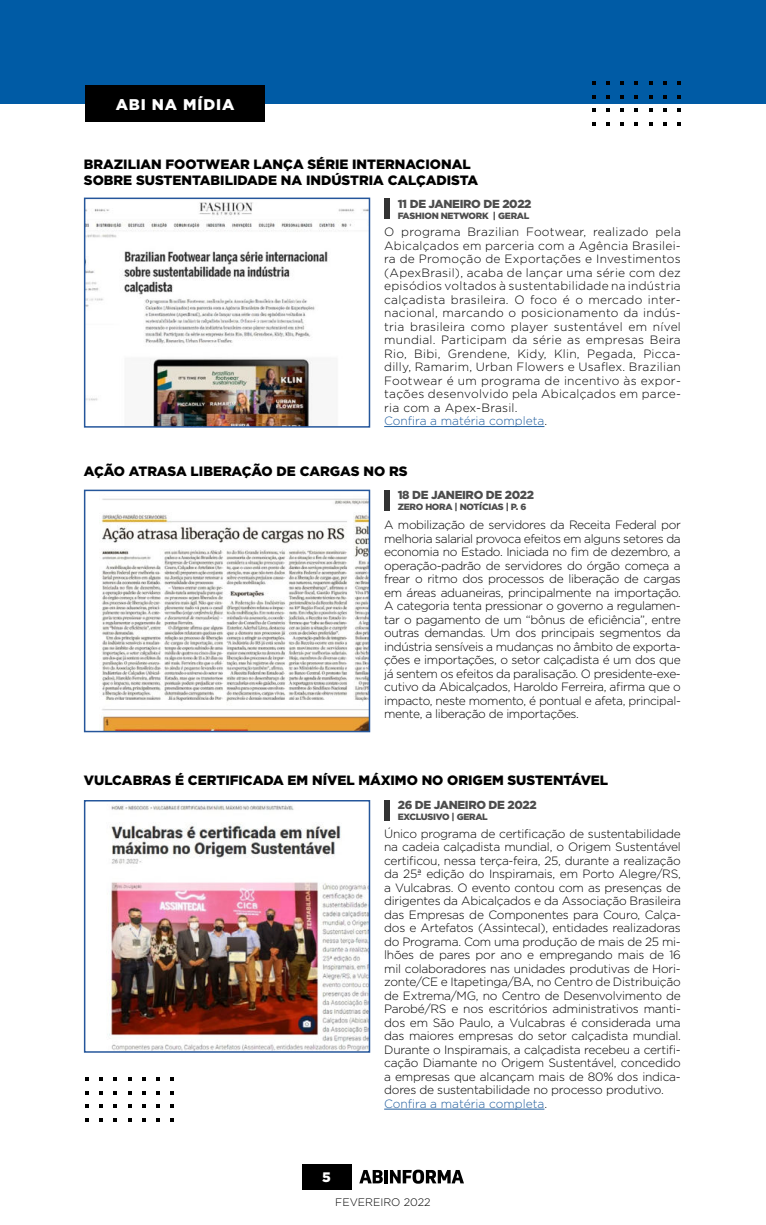
<style>
.page{position:relative;width:766px;height:1225px;background:#fff}
.page>*{position:absolute;margin:0;border:0;box-sizing:border-box;transform-origin:0 0}
.t1{font:900 15.45px "Gotham";letter-spacing:.055em;color:#fff}
.t2{font:900 13.8px "Gotham";color:#fff}
.t3{font:900 13.5px/16.2px "Gotham";color:#000}
.t4{font:300 12px/13.5px "Gotham";letter-spacing:-.02em;color:#000}
.t5{font:300 12px/13.5px "Gotham";letter-spacing:.02em;color:#000}
.t6{font:900 11.7px "Gotham";letter-spacing:-.03em;color:#4d4d4d}
.t7{font:300 10.95px "Gotham";color:#000}
.t8{font:900 9px "Gotham";letter-spacing:-.03em;color:#4d4d4d}
.s1{color:#215e9e}
</style>
<div class="page">
<div style="left:302px;top:1164px;width:49px;height:25px;background:#000"></div>
<svg style="left:359px;top:1170px;width:23px;height:13px"></svg>
<hr style="left:384px;top:1170px;width:4px;height:13px;background:#000">
<svg style="left:390px;top:1169px;width:74px;height:14px"></svg>
<div style="left:0;top:0;width:765px;height:104px;background:#005ba5"></div>
<div style="left:85px;top:85px;width:180px;height:37px;background:#000"></div>
<hr style="left:384px;top:1108px;width:160px;height:1px;background:#215e9e">
<hr style="left:384px;top:426px;width:160px;height:1px;background:#215e9e">
<div style="left:384px;top:489px;width:5px;height:21px;background:#333"></div>
<div style="left:384px;top:800px;width:5px;height:21px;background:#333"></div>
<div style="left:384px;top:198px;width:5px;height:21px;background:#333"></div>
<img style="left:101px;top:498px;width:266px;height:231px">
<div style="left:84px;top:489px;width:286px;height:243px;border:2px solid #25569b"></div>
<img style="left:109px;top:804px;width:258px;height:245px">
<div style="left:84px;top:800px;width:286px;height:252px;border:2px solid #25569b"></div>
<svg style="left:606px;top:82px;width:4px;height:3px"></svg>
<svg style="left:620px;top:82px;width:4px;height:3px"></svg>
<svg style="left:634px;top:82px;width:4px;height:3px"></svg>
<svg style="left:606px;top:95px;width:4px;height:3px"></svg>
<svg style="left:620px;top:95px;width:4px;height:3px"></svg>
<svg style="left:634px;top:95px;width:4px;height:3px"></svg>
<svg style="left:592px;top:108px;width:3px;height:4px"></svg>
<svg style="left:606px;top:108px;width:4px;height:4px"></svg>
<svg style="left:620px;top:108px;width:4px;height:4px"></svg>
<svg style="left:634px;top:108px;width:4px;height:4px"></svg>
<svg style="left:649px;top:108px;width:3px;height:4px"></svg>
<svg style="left:663px;top:108px;width:3px;height:4px"></svg>
<svg style="left:677px;top:108px;width:3px;height:4px"></svg>
<svg style="left:592px;top:122px;width:3px;height:4px"></svg>
<svg style="left:606px;top:122px;width:4px;height:4px"></svg>
<svg style="left:620px;top:122px;width:4px;height:4px"></svg>
<svg style="left:634px;top:122px;width:4px;height:4px"></svg>
<svg style="left:649px;top:122px;width:3px;height:4px"></svg>
<svg style="left:663px;top:122px;width:3px;height:4px"></svg>
<svg style="left:677px;top:122px;width:3px;height:4px"></svg>
<img style="left:87px;top:202px;width:280px;height:222px">
<div style="left:84px;top:198px;width:286px;height:229px;border:2px solid #25569b"></div>
<svg style="left:85px;top:1077px;width:4px;height:4px"></svg>
<svg style="left:99px;top:1077px;width:4px;height:4px"></svg>
<svg style="left:113px;top:1077px;width:4px;height:4px"></svg>
<svg style="left:128px;top:1077px;width:3px;height:4px"></svg>
<svg style="left:142px;top:1077px;width:3px;height:4px"></svg>
<svg style="left:156px;top:1077px;width:4px;height:4px"></svg>
<svg style="left:170px;top:1077px;width:4px;height:4px"></svg>
<svg style="left:85px;top:1091px;width:4px;height:3px"></svg>
<svg style="left:99px;top:1091px;width:4px;height:3px"></svg>
<svg style="left:113px;top:1091px;width:4px;height:3px"></svg>
<svg style="left:156px;top:1091px;width:4px;height:3px"></svg>
<svg style="left:170px;top:1091px;width:4px;height:3px"></svg>
<svg style="left:85px;top:1104px;width:4px;height:4px"></svg>
<svg style="left:99px;top:1104px;width:4px;height:4px"></svg>
<svg style="left:113px;top:1104px;width:4px;height:4px"></svg>
<svg style="left:128px;top:1104px;width:3px;height:4px"></svg>
<svg style="left:142px;top:1104px;width:3px;height:4px"></svg>
<svg style="left:156px;top:1104px;width:4px;height:4px"></svg>
<svg style="left:170px;top:1104px;width:4px;height:4px"></svg>
<svg style="left:85px;top:1118px;width:4px;height:3px"></svg>
<svg style="left:99px;top:1118px;width:4px;height:3px"></svg>
<svg style="left:113px;top:1118px;width:4px;height:3px"></svg>
<svg style="left:156px;top:1118px;width:4px;height:3px"></svg>
<svg style="left:170px;top:1118px;width:4px;height:3px"></svg>
<p class="t1" style="left:116px;top:95px;width:120px">ABI NA MÍDIA</p>
<p class="t3" style="left:84px;top:156px;width:396px">BRAZILIAN FOOTWEAR LANÇA SÉRIE INTERNACIONAL<br>SOBRE SUSTENTABILIDADE NA INDÚSTRIA CALÇADISTA</p>
<p class="t6" style="left:397px;top:197px;width:135px">11 DE JANEIRO DE 2022</p>
<p class="t8" style="left:397px;top:210px;width:133px">FASHION NETWORK | GERAL</p>
<p class="t5" style="left:384px;top:225px;width:298px">O programa Brazilian Footwear, realizado pela Abicalçados em parceria com a Agência Brasilei&shy;ra de Promoção de Exportações e Investimentos (ApexBrasil), acaba de lançar uma série com dez episódios voltados à sustentabilidade na indústria calçadista brasileira. O foco é o mercado inter&shy;nacional, marcando o posicionamento da indús&shy;tria brasileira como player sustentável em nível mundial. Participam da série as empresas Beira Rio, Bibi, Grendene, Kidy, Klin, Pegada, Picca&shy;dilly, Ramarim, Urban Flowers e Usaflex. Brazilian Footwear é um programa de incentivo às expor&shy;tações desenvolvido pela Abicalçados em parce&shy;ria com a Apex-Brasil.<br><span class="s1">Confira a matéria completa</span>.</p>
<p class="t3" style="left:84px;top:463px;width:325px">AÇÃO ATRASA LIBERAÇÃO DE CARGAS NO RS</p>
<p class="t6" style="left:397px;top:488px;width:138px">18 DE JANEIRO DE 2022</p>
<p class="t8" style="left:397px;top:501px;width:130px">ZERO HORA | NOTÍCIAS | P. 6</p>
<p class="t4" style="left:384px;top:518px;width:298px;text-align:justify">A mobilização de servidores da Receita Federal por melhoria salarial provoca efeitos em alguns setores da economia no Estado. Iniciada no fim de dezembro, a operação-padrão de servidores do órgão começa a frear o ritmo dos processos de liberação de cargas em áreas aduaneiras, principalmente na importação.<br>A categoria tenta pressionar o governo a regulamen&shy;tar o pagamento de um “bônus de eficiência”, entre outras demandas. Um dos principais segmentos da indústria sensíveis a mudanças no âmbito de exporta&shy;ções e importações, o setor calçadista é um dos que já sentem os efeitos da paralisação. O presidente-exe&shy;cutivo da Abicalçados, Haroldo Ferreira, afirma que o impacto, neste momento, é pontual e afeta, principal&shy;mente, a liberação de importações.</p>
<p class="t3" style="left:84px;top:772px;width:525px">VULCABRAS É CERTIFICADA EM NÍVEL MÁXIMO NO ORIGEM SUSTENTÁVEL</p>
<p class="t6" style="left:397px;top:798px;width:140px">26 DE JANEIRO DE 2022</p>
<p class="t8" style="left:397px;top:812px;width:92px">EXCLUSIVO | GERAL</p>
<p class="t2" style="left:322px;top:1169px;width:10px">5</p>
<p class="t4" style="left:384px;top:827px;width:298px">Único programa de certificação de sustentabilidade na cadeia calçadista mundial, o Origem Sustentável certificou, nessa terça-feira, 25, durante a realização da 25ª edição do Inspiramais, em Porto Alegre/RS, a Vulcabras. O evento contou com as presenças de dirigentes da Abicalçados e da Associação Brasileira das Empresas de Componentes para Couro, Calça&shy;dos e Artefatos (Assintecal), entidades realizadoras do Programa. Com uma produção de mais de 25 mi&shy;lhões de pares por ano e empregando mais de 16 mil colaboradores nas unidades produtivas de Hori&shy;zonte/CE e Itapetinga/BA, no Centro de Distribuição de Extrema/MG, no Centro de Desenvolvimento de Parobé/RS e nos escritórios administrativos manti&shy;dos em São Paulo, a Vulcabras é considerada uma das maiores empresas do setor calçadista mundial.<br>Durante o Inspiramais, a calçadista recebeu a certifi&shy;cação Diamante no Origem Sustentável, concedido a empresas que alcançam mais de 80% dos indica&shy;dores de sustentabilidade no processo produtivo.<br><span class="s1">Confira a matéria completa</span>.</p>
<p class="t7" style="left:335px;top:1197px;width:97px">FEVEREIRO 2022</p>
</div>
